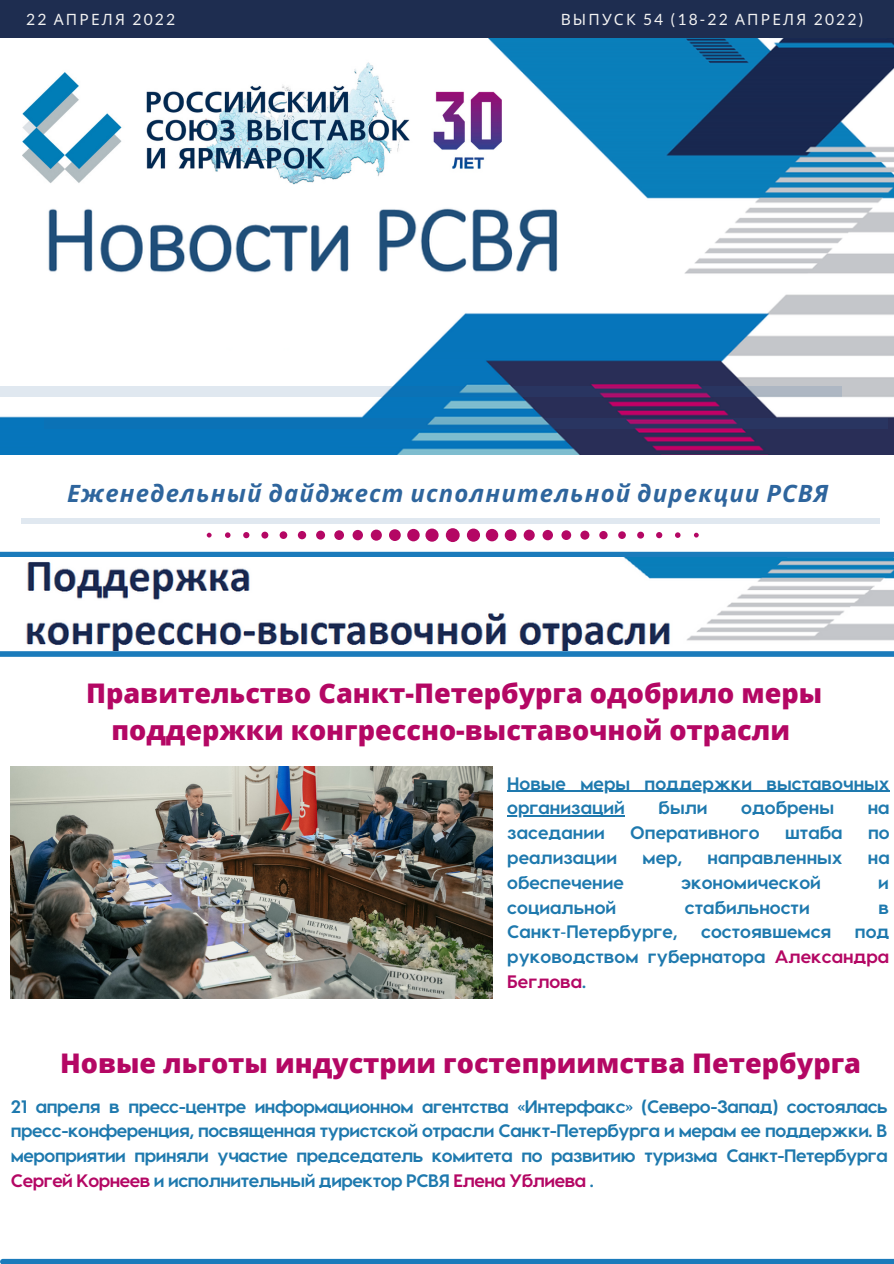
<style>
.page{position:relative;width:894px;height:1264px;background:#fff}
.page>*{position:absolute;margin:0;border:0;box-sizing:border-box;transform-origin:0 0}
.t1{font:800 27px/37.2px "Open Sans";color:#b40764;text-align:center}
.t2{font:italic 700 23.85px "Noto Sans";letter-spacing:.05em;color:#2e659d}
.t3{font:700 18px/24.8px "Visby CF";color:#1e79ae;text-align:justify}
.t4{font:15.6px "Lato";letter-spacing:.14em;color:#f2f2f2}
.s1{font-family:"Noto Sans"}
.s2{font-family:"Noto Sans";font-weight:400}
.s3{color:#b40764}
</style>
<div class="page">
<div style="left:0;top:0;width:893px;height:38px;background:#1e2d50"></div>
<img style="left:0;top:38px;width:893px;height:417px">
<svg style="left:207px;top:528px;width:491px;height:14px"></svg>
<div style="left:0;top:552px;width:893px;height:5px;background:#1b7bbb"></div>
<svg style="left:0;top:387px;width:841px;height:10px;background:#939ebb"></svg>
<svg style="left:44px;top:418px;width:843px;height:10px;background:#275c95"></svg>
<div style="left:3px;top:1258px;width:890px;height:5px;background:#1b7bbb"></div>
<img style="left:22px;top:59px;width:479px;height:125px">
<div style="left:21px;top:518px;width:858px;height:5px;background:#e0e8f0"></div>
<img style="left:26px;top:557px;width:867px;height:94px">
<div style="left:0;top:651px;width:893px;height:6px;background:#1b7bbb"></div>
<img style="left:11px;top:766px;width:481px;height:232px">
<hr style="left:507px;top:790px;width:382px;height:1px;background:#1e79ae">
<hr style="left:507px;top:815px;width:117px;height:1px;background:#1e79ae">
<p class="t4" style="left:26px;top:10px;width:150px">22 <span class="s1">АПРЕЛЯ</span> 2022</p>
<p class="t4" style="left:560px;top:10px;width:304px"><span class="s1">ВЫПУСК</span> 54 (18-22 <span class="s1">АПРЕЛЯ</span> 2022)</p>
<p class="t2" style="left:67px;top:476px;width:762px">Еженедельный дайджест исполнительной дирекции РСВЯ</p>
<p class="t1" style="left:86px;top:673px;width:737px">Правительство Санкт-Петербурга одобрило меры поддержки конгрессно-выставочной отрасли</p>
<p class="t3" style="left:507px;top:769px;width:383px">Новые меры поддержки выставочных организаций</p>
<p class="t3" style="left:658px;top:794px;width:50px">были</p>
<p class="t3" style="left:741px;top:794px;width:94px">одобрены</p>
<p class="t3" style="left:867px;top:794px;width:23px">на</p>
<p class="t3" style="left:507px;top:819px;width:99px">заседании</p>
<p class="t3" style="left:630px;top:819px;width:131px">Оперативного</p>
<p class="t3" style="left:785px;top:819px;width:59px">штаба</p>
<p class="t3" style="left:867px;top:819px;width:23px">по</p>
<p class="t3" style="left:507px;top:844px;width:111px">реализации</p>
<p class="t3" style="left:642px;top:844px;width:41px">мер,</p>
<p class="t3" style="left:707px;top:844px;width:136px">направленных</p>
<p class="t3" style="left:867px;top:844px;width:23px">на</p>
<p class="t3" style="left:507px;top:869px;width:118px">обеспечение</p>
<p class="t3" style="left:681px;top:869px;width:141px">экономической</p>
<p class="t3" style="left:878px;top:869px;width:12px">и</p>
<p class="t3" style="left:507px;top:893px;width:110px">социальной</p>
<p class="t3" style="left:684px;top:893px;width:126px">стабильности</p>
<p class="t3" style="left:878px;top:893px;width:12px">в</p>
<p class="t3" style="left:507px;top:918px;width:172px">Санкт<span class="s2">‑</span>Петербурге,</p>
<p class="t3" style="left:700px;top:918px;width:132px">состоявшемся</p>
<p class="t3" style="left:507px;top:918px;width:383px;text-indent:347px">под руководством губернатора <span class="s3">Александра Беглова</span>.</p>
<p class="t1" style="left:60px;top:1044px;width:802px">Новые льготы индустрии гостеприимства Петербурга</p>
<p class="t3" style="left:11px;top:1092px;width:878px">21 апреля в пресс-центре информационном агентства «Интерфакс» (Северо-Запад) состоялась пресс-конференция, посвященная туристской отрасли Санкт-Петербурга и мерам ее поддержки. В мероприятии приняли участие председатель комитета по развитию туризма Санкт-Петербурга <span class="s3">Сергей Корнеев</span> и исполнительный директор РСВЯ <span class="s3">Елена Ублиева</span> .</p>
</div>
